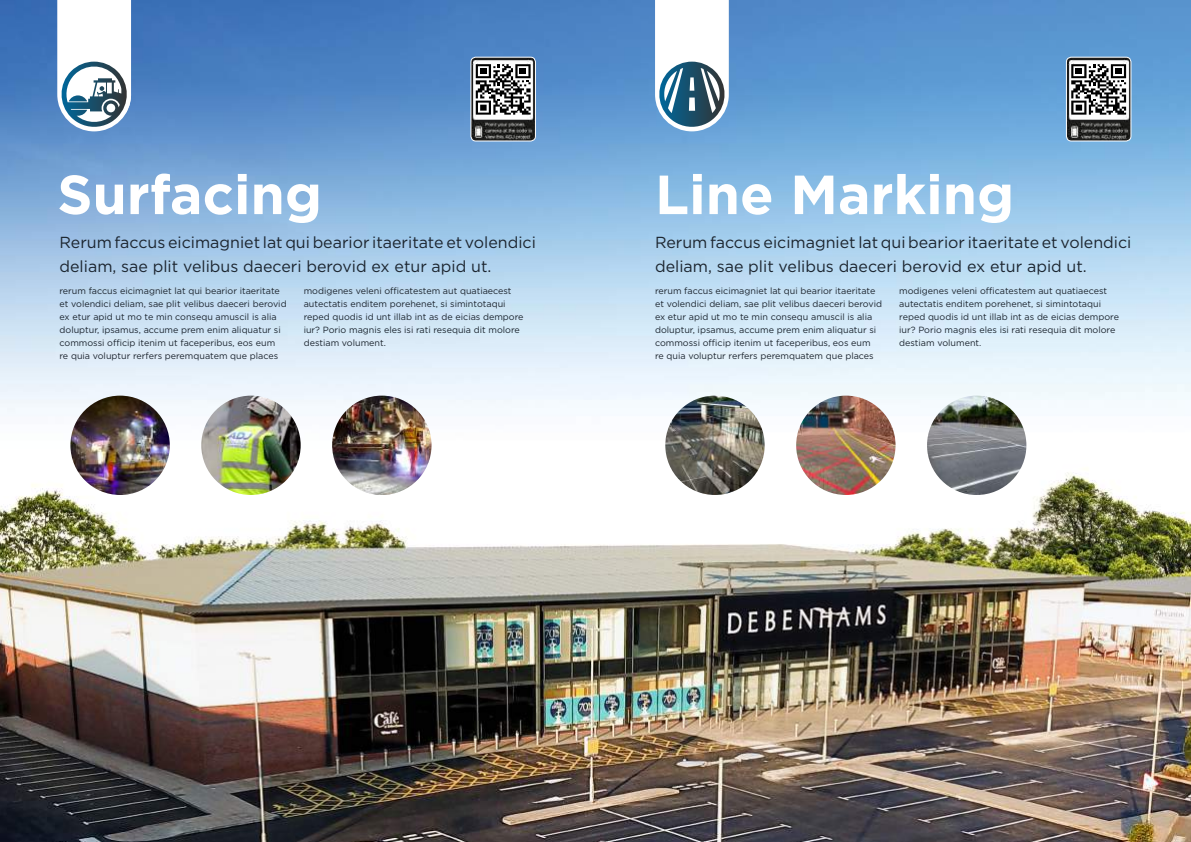
<style>
.page{position:relative;width:1191px;height:842px;background:#fff}
.page>*{position:absolute;margin:0;border:0;box-sizing:border-box;transform-origin:0 0}
.t1{font:700 55px "Gotham";color:#fff}
.t2{font:16px/24px "Gotham";color:#1c252f}
.t3{font:9px/13px "Gotham";color:#1c252f}
</style>
<div class="page">
<img style="left:0;top:0;width:1191px;height:842px">
<svg style="left:57px;top:0;width:74px;height:131px"></svg>
<svg style="left:655px;top:0;width:74px;height:131px"></svg>
<img style="left:70px;top:396px;width:100px;height:99px;border-radius:50px">
<img style="left:201px;top:396px;width:100px;height:99px;border-radius:50px">
<img style="left:332px;top:396px;width:99px;height:99px;border-radius:50px">
<img style="left:665px;top:396px;width:99px;height:99px;border-radius:50px">
<img style="left:796px;top:396px;width:99px;height:99px;border-radius:50px">
<img style="left:927px;top:396px;width:99px;height:99px;border-radius:50px">
<img style="left:1066px;top:57px;width:65px;height:84px">
<div style="left:1066px;top:57px;width:65px;height:84px;border:1px solid #fff;border-radius:5px"></div>
<svg style="left:1071px;top:64px;width:55px;height:51px"></svg>
<img style="left:471px;top:57px;width:64px;height:84px">
<div style="left:470px;top:57px;width:66px;height:84px;border:1px solid #fff;border-radius:5px"></div>
<svg style="left:476px;top:64px;width:54px;height:51px"></svg>
<h1 class="t1" style="left:57px;top:158px;width:266px">Surfacing</h1>
<h2 class="t2" style="left:60px;top:229px;width:478px">Rerum faccus eicimagniet lat qui bearior itaeritate et volendici deliam, sae plit velibus daeceri berovid ex etur apid ut.</h2>
<p class="t3" style="left:60px;top:284px;width:229px">rerum faccus eicimagniet lat qui bearior itaeritate et volendici deliam, sae plit velibus daeceri berovid ex etur apid ut mo te min consequ amuscil is alia doluptur, ipsamus, accume prem enim aliquatur si commossi officip itenim ut faceperibus, eos eum<br>re quia voluptur rerfers peremquatem que places</p>
<p class="t3" style="left:304px;top:284px;width:221px">modigenes veleni officatestem aut quatiaecest autectatis enditem porehenet, si simintotaqui reped quodis id unt illab int as de eicias dempore iur? Porio magnis eles isi rati resequia dit molore destiam volument.</p>
<h1 class="t1" style="left:655px;top:158px;width:360px">Line Marking</h1>
<h2 class="t2" style="left:655px;top:229px;width:478px">Rerum faccus eicimagniet lat qui bearior itaeritate et volendici deliam, sae plit velibus daeceri berovid ex etur apid ut.</h2>
<p class="t3" style="left:655px;top:284px;width:229px">rerum faccus eicimagniet lat qui bearior itaeritate et volendici deliam, sae plit velibus daeceri berovid ex etur apid ut mo te min consequ amuscil is alia doluptur, ipsamus, accume prem enim aliquatur si commossi officip itenim ut faceperibus, eos eum<br>re quia voluptur rerfers peremquatem que places</p>
<p class="t3" style="left:899px;top:284px;width:221px">modigenes veleni officatestem aut quatiaecest autectatis enditem porehenet, si simintotaqui reped quodis id unt illab int as de eicias dempore iur? Porio magnis eles isi rati resequia dit molore destiam volument.</p>
</div>
